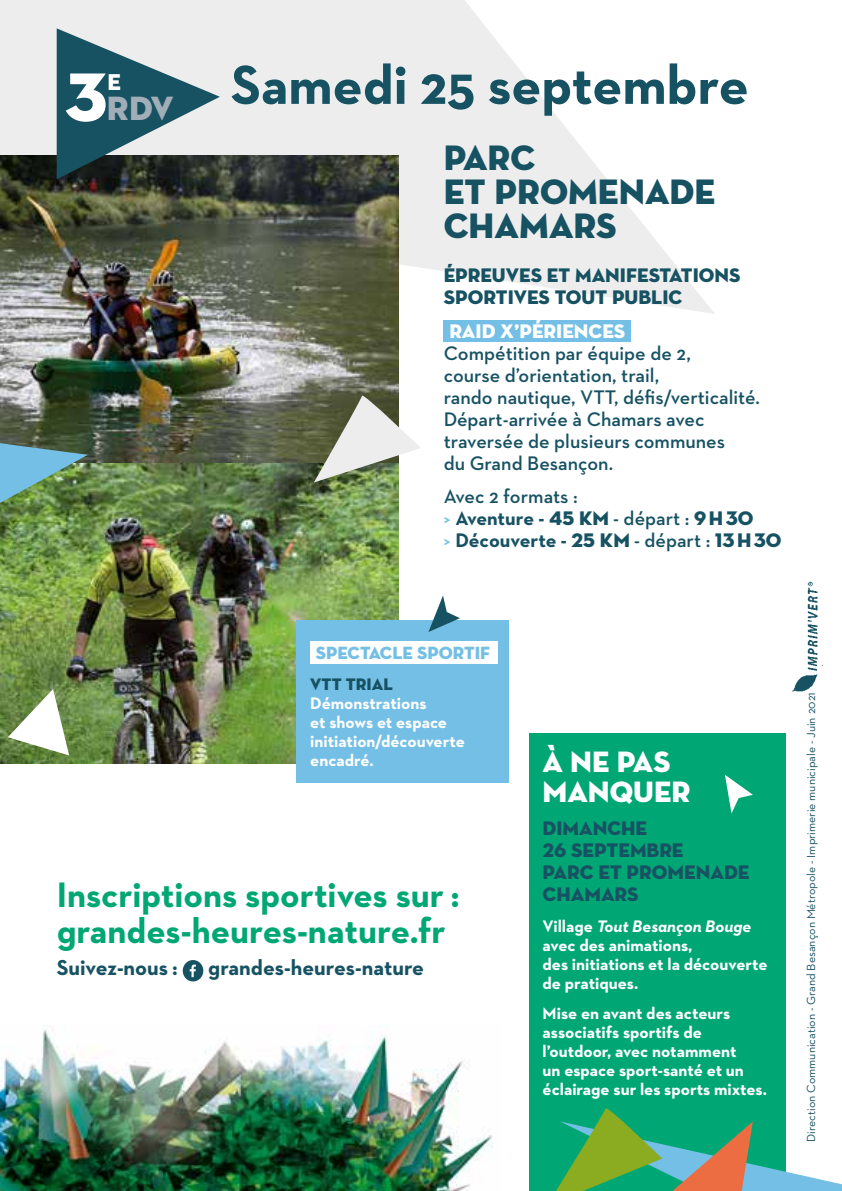
<style>
.page{position:relative;width:842px;height:1191px;background:#fff}
.page>*{position:absolute;margin:0;border:0;box-sizing:border-box;transform-origin:0 0}
.t1{font:70px "Neutraface 2 Display Titling";color:#fff}
.t2{font:700 56px "Neutraface 2 Text";color:#175263}
.t3{font:700 36px/36px "Neutraface 2 Text";color:#00a774}
.t4{font:36px/34px "Neutra Disp Titling";color:#175263}
.t5{font:34.2px "Neutraface 2 Display Titling";color:#a1adb7}
.t6{font:30px/30px "Neutra Disp Titling";color:#fff}
.t7{font:23.4px "Neutraface 2 Display Titling";color:#fff}
.t8{font:700 22px "Neutraface 2 Text";color:#175263}
.t9{font:600 20px/22px "Neutraface 2 Text";color:#175263}
.t10{font:20px/22px "Neutra Disp Titling";color:#175263}
.t11{font:20px "Neutra Disp Titling";color:#fff}
.t12{font:18px "Neutra Disp Titling";color:#74bfe5}
.t13{font:700 17px/19px "Neutraface 2 Text";color:#fff}
.t14{font:17px "Neutra Disp Titling";color:#175263}
.t15{font:12px "Neutraface 2 Text";color:#175263}
.s1{color:#74bfe5}
.s2{font-weight:700}
.s3{font-family:"Neutra Disp Titling";font-weight:400}
.s4{font-style:italic}
</style>
<div class="page">
<svg style="left:0;top:0;width:715px;height:314px;fill:#ededed"></svg>
<div style="left:444px;top:320px;width:187px;height:21px;background:#74bfe5"></div>
<img style="left:0;top:155px;width:398px;height:608px">
<div style="left:297px;top:621px;width:212px;height:162px;background:#74bfe5"></div>
<svg style="left:428px;top:595px;width:32px;height:37px"></svg>
<div style="left:310px;top:641px;width:187px;height:23px;background:#fff"></div>
<div style="left:529px;top:734px;width:256px;height:457px;background:#00a774"></div>
<svg style="left:8px;top:689px;width:61px;height:66px"></svg>
<img style="left:0;top:437px;width:88px;height:77px">
<svg style="left:314px;top:392px;width:106px;height:90px"></svg>
<svg style="left:725px;top:775px;width:28px;height:38px"></svg>
<div style="left:183px;top:960px;width:20px;height:21px;background:#175263;border-radius:50%"></div>
<svg style="left:190px;top:964px;width:6px;height:13px"></svg>
<svg style="left:57px;top:28px;width:163px;height:151px;background:#67858c"></svg>
<img style="left:791px;top:581px;width:32px;height:111px">
<img style="left:0;top:1025px;width:493px;height:166px">
<svg style="left:556px;top:1104px;width:286px;height:87px"></svg>
<h1 class="t1" style="left:65px;top:53px;width:44px">3</h1>
<h3 class="t7" style="left:107px;top:67px;width:15px">E</h3>
<h3 class="t5" style="left:107px;top:87px;width:68px">RDV</h3>
<h2 class="t2" style="left:231px;top:49px;width:519px">Samedi 25 septembre</h2>
<h3 class="t4" style="left:444px;top:141px;width:273px">PARC<br>ET PROMENADE<br>CHAMARS</h3>
<p class="t10" style="left:444px;top:264px;width:298px">ÉPREUVES ET MANIFESTATIONS<br>SPORTIVES TOUT PUBLIC</p>
<p class="t11" style="left:449px;top:318px;width:177px">RAID X’PÉRIENCES</p>
<p class="t9" style="left:444px;top:341px;width:318px">Compétition par équipe de 2,<br>course d’orientation, trail,<br>rando nautique, VTT, défis/verticalité.<br>Départ-arrivée à Chamars avec traversée de plusieurs communes<br>du Grand Besançon.</p>
<p class="t9" style="left:444px;top:485px;width:339px">Avec 2 formats :<br><span class="s1">&gt;</span> <span class="s2">Aventure -</span> <span class="s3">45 KM</span> - départ : <span class="s3">9H30<br></span><span class="s1">&gt;</span> <span class="s2">Découverte -</span> <span class="s3">25 KM</span> - départ : <span class="s3">13H30</span></p>
<p class="t12" style="left:316px;top:642px;width:176px">SPECTACLE SPORTIF</p>
<p class="t14" style="left:310px;top:673px;width:84px">VTT TRIAL</p>
<p class="t13" style="left:310px;top:693px;width:156px">Démonstrations<br>et shows et espace initiation/découverte encadré.</p>
<h3 class="t3" style="left:57px;top:877px;width:405px">Inscriptions sportives sur : grandes-heures-nature.fr</h3>
<p class="t8" style="left:57px;top:954px;width:123px">Suivez-nous :</p>
<p class="t8" style="left:208px;top:954px;width:217px">grandes-heures-nature</p>
<h3 class="t6" style="left:543px;top:747px;width:149px">À NE PAS<br>MANQUER</h3>
<p class="t10" style="left:543px;top:817px;width:208px">DIMANCHE<br>26 SEPTEMBRE<br>PARC ET PROMENADE<br>CHAMARS</p>
<p class="t13" style="left:543px;top:916px;width:226px">Village <span class="s4">Tout Besançon Bouge </span>avec des animations,<br>des initiations et la découverte de pratiques.</p>
<p class="t13" style="left:543px;top:1003px;width:226px">Mise en avant des acteurs associatifs sportifs de l’outdoor, avec notamment<br>un espace sport-santé et un éclairage sur les sports mixtes.</p>
<p class="t15" style="left:803px;top:1141px;width:451px;rotate:-90deg">Direction Communication - Grand Besançon Métropole - Imprimerie municipale - Juin 2021</p>
</div>
